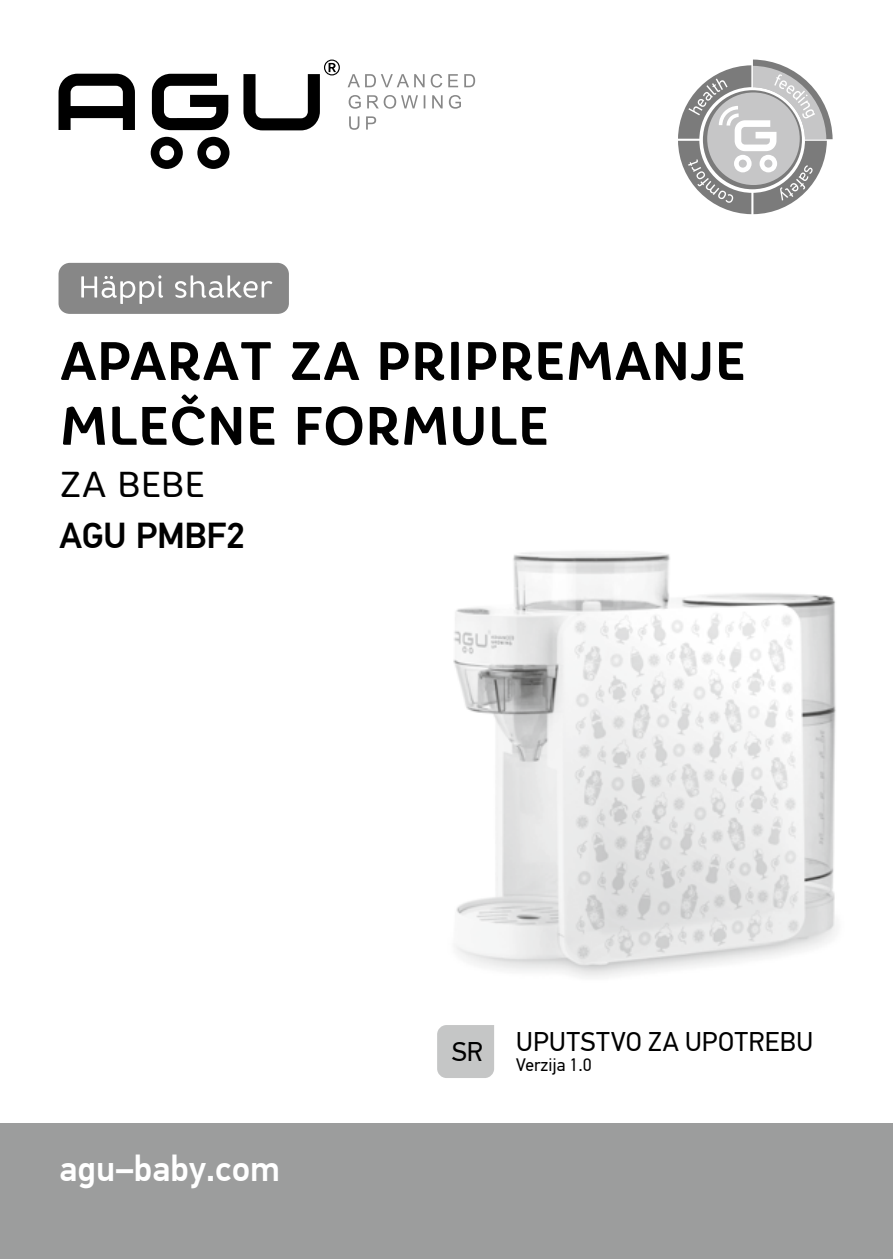
<style>
.page{position:relative;width:893px;height:1259px;background:#fff}
.page>*{position:absolute;margin:0;border:0;box-sizing:border-box;transform-origin:0 0}
.t1{font:700 54px/64.8px "Core Rhino";color:#000}
.t2{font:500 36px "PF Din Text Pro";color:#fff}
.t3{font:500 36px "PF Din Text Pro";letter-spacing:-.01em;color:#000}
.t4{font:36px "Core Rhino";color:#000}
.t5{font:27px "PF Din Text Pro";letter-spacing:.02em;color:#000}
.t6{font:18px "PF Din Text Pro";color:#000}
</style>
<div class="page">
<div style="left:59px;top:263px;width:230px;height:51px;background:#878787;border-radius:11px"></div>
<svg style="left:175px;top:275px;width:97px;height:23px"></svg>
<svg style="left:81px;top:275px;width:82px;height:29px"></svg>
<img style="left:453px;top:551px;width:383px;height:426px">
<div style="left:0;top:1123px;width:893px;height:136px;background:#9c9d9d"></div>
<svg style="left:348px;top:74px;width:127px;height:56px"></svg>
<svg style="left:59px;top:74px;width:76px;height:56px"></svg>
<svg style="left:152px;top:74px;width:76px;height:56px"></svg>
<svg style="left:151px;top:137px;width:78px;height:32px"></svg>
<svg style="left:243px;top:60px;width:97px;height:70px"></svg>
<svg style="left:678px;top:60px;width:155px;height:154px"></svg>
<div style="left:437px;top:1025px;width:57px;height:53px;background:#c5c6c6"></div>
<p class="t1" style="left:60px;top:328px;width:688px">APARAT ZA PRIPREMANJE<br>MLEČNE FORMULE</p>
<p class="t4" style="left:60px;top:461px;width:147px">ZA BEBE</p>
<p class="t3" style="left:60px;top:514px;width:187px">AGU PMBF2</p>
<p class="t2" style="left:60px;top:1146px;width:222px">agu–baby.com</p>
<p class="t5" style="left:452px;top:1025px;width:363px">SR UPUTSTVO ZA UPOTREBU</p>
<p class="t6" style="left:516px;top:1054px;width:77px">Verzija 1.0</p>
</div>
